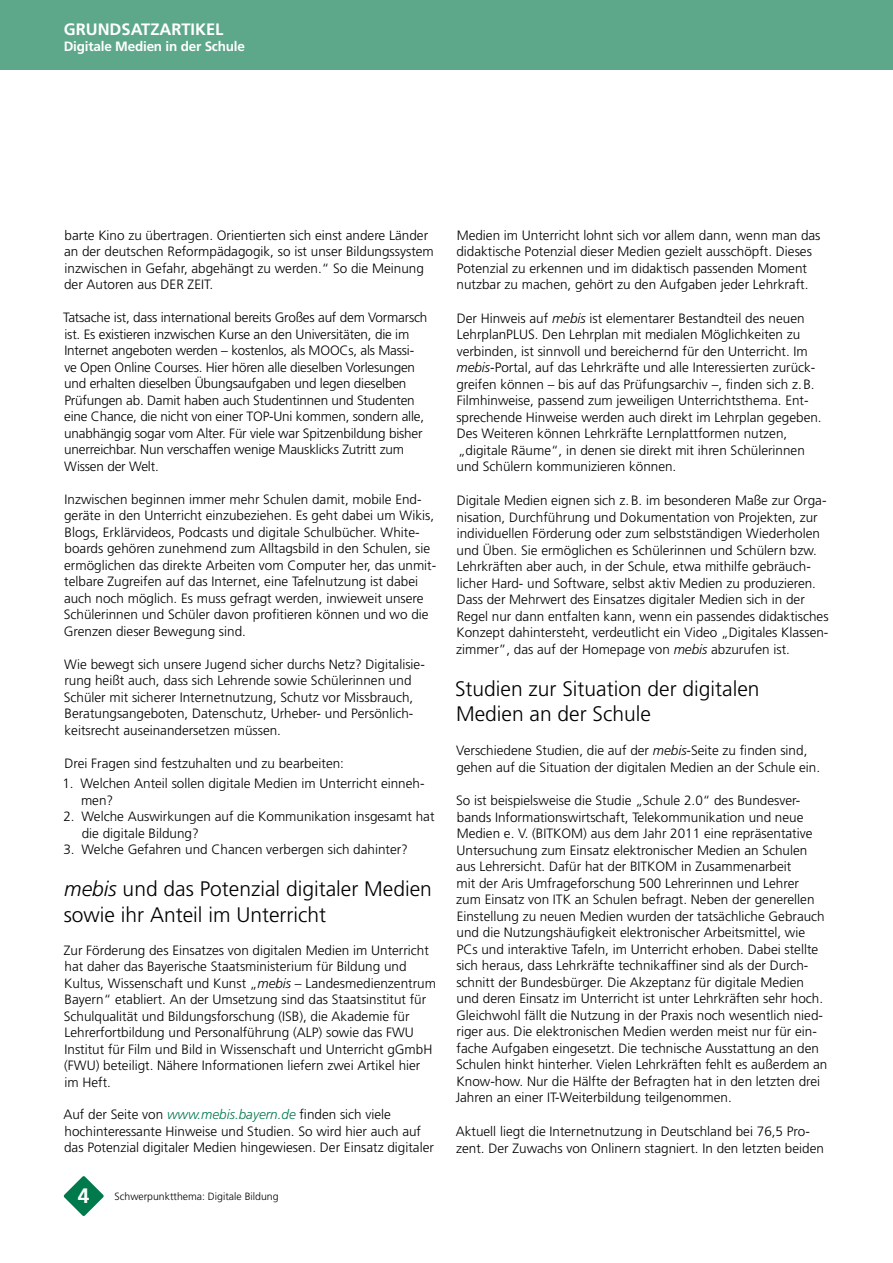
<style>
.page{position:relative;width:893px;height:1263px;background:#fff}
.page>*{position:absolute;margin:0;border:0;box-sizing:border-box;transform-origin:0 0}
.t1{font:300 21px/25.2px "Frutiger LT Std";color:#000}
.t2{font:700 16.5px "Frutiger LT Std";color:#fff}
.t3{font:300 13.5px/16.5px "Frutiger LT Std";color:#000}
.t4{font:700 13.5px "Frutiger LT Std";letter-spacing:-.015em;color:#fff}
.t5{font:300 10.5px "Frutiger LT Std";color:#000}
.s1{font-style:italic}
.s2{font-style:italic;color:#00794d}
.s3{font-weight:700;font-size:20.85px;color:#fff}
</style>
<div class="page">
<div style="left:0;top:0;width:893px;height:70px;background:#5da88b"></div>
<svg style="left:64px;top:1176px;width:40px;height:40px"></svg>
<p class="t2" style="left:64px;top:20px;width:161px">GRUNDSATZARTIKEL</p>
<p class="t4" style="left:64px;top:39px;width:183px">Digitale Medien in der Schule</p>
<p class="t3" style="left:64px;top:227px;width:371px">barte Kino zu übertragen. Orientierten sich einst andere Länder an der deutschen Reformpädagogik, so ist unser Bildungssystem inzwischen in Gefahr, abgehängt zu werden.“ So die Meinung der Autoren aus DER ZEIT.</p>
<p class="t3" style="left:63px;top:310px;width:366px">Tatsache ist, dass international bereits Großes auf dem Vormarsch ist. Es existieren inzwischen Kurse an den Universitäten, die im Internet angeboten werden – kostenlos, als MOOCs, als Massi&shy;ve Open Online Courses. Hier hören alle dieselben Vorlesungen und erhalten dieselben Übungsaufgaben und legen dieselben Prüfungen ab. Damit haben auch Studentinnen und Studenten eine Chance, die nicht von einer TOP-Uni kommen, sondern alle, unabhängig sogar vom Alter. Für viele war Spitzenbildung bisher unerreichbar. Nun verschaffen wenige Mausklicks Zutritt zum Wissen der Welt.</p>
<p class="t3" style="left:64px;top:491px;width:374px">Inzwischen beginnen immer mehr Schulen damit, mobile End&shy;geräte in den Unterricht einzubeziehen. Es geht dabei um Wikis, Blogs, Erklärvideos, Podcasts und digitale Schulbücher. White&shy;boards gehören zunehmend zum Alltagsbild in den Schulen, sie ermöglichen das direkte Arbeiten vom Computer her, das unmit&shy;telbare Zugreifen auf das Internet, eine Tafelnutzung ist dabei auch noch möglich. Es muss gefragt werden, inwieweit unsere Schülerinnen und Schüler davon profitieren können und wo die Grenzen dieser Bewegung sind.</p>
<p class="t3" style="left:64px;top:656px;width:363px">Wie bewegt sich unsere Jugend sicher durchs Netz? Digitalisie&shy;rung heißt auch, dass sich Lehrende sowie Schülerinnen und Schüler mit sicherer Internetnutzung, Schutz vor Missbrauch, Beratungsangeboten, Datenschutz, Urheber- und Persönlich&shy;keitsrecht auseinandersetzen müssen.</p>
<p class="t3" style="left:64px;top:755px;width:281px">Drei Fragen sind festzuhalten und zu bearbeiten:</p>
<p class="t3" style="left:81px;top:776px;width:345px;text-indent:-19px">1. Welchen Anteil sollen digitale Medien im Unterricht einneh&shy;men?</p>
<p class="t3" style="left:82px;top:809px;width:354px;text-indent:-18px">2. Welche Auswirkungen auf die Kommunikation insgesamt hat die digitale Bildung?</p>
<p class="t3" style="left:63px;top:842px;width:346px">3. Welche Gefahren und Chancen verbergen sich dahinter?</p>
<h1 class="t1" style="left:64px;top:877px;width:370px"><span class="s1">mebis</span> und das Potenzial digitaler Medien sowie ihr Anteil im Unterricht</h1>
<p class="t3" style="left:64px;top:942px;width:374px">Zur Förderung des Einsatzes von digitalen Medien im Unterricht hat daher das Bayerische Staatsministerium für Bildung und Kultus, Wissenschaft und Kunst „<span class="s1">mebis</span> – Landesmedienzentrum Bayern“ etabliert. An der Umsetzung sind das Staatsinstitut für Schulqualität und Bildungsforschung (ISB), die Akademie für Lehrerfortbildung und Personalführung (ALP) sowie das FWU Institut für Film und Bild in Wissenschaft und Unterricht gGmbH (FWU) beteiligt. Nähere Informationen liefern zwei Artikel hier im Heft.</p>
<p class="t3" style="left:63px;top:1107px;width:372px">Auf der Seite von <span class="s2">www.mebis.bayern.de</span> finden sich viele hochinteressante Hinweise und Studien. So wird hier auch auf das Potenzial digitaler Medien hingewiesen. Der Einsatz digitaler</p>
<p class="t5" style="left:78px;top:1190px;width:202px"><span class="s3">4</span> Schwerpunktthema: Digitale Bildung</p>
<p class="t3" style="left:456px;top:227px;width:366px">Medien im Unterricht lohnt sich vor allem dann, wenn man das didaktische Potenzial dieser Medien gezielt ausschöpft. Dieses Potenzial zu erkennen und im didaktisch passenden Moment nutzbar zu machen, gehört zu den Aufgaben jeder Lehrkraft.</p>
<p class="t3" style="left:456px;top:310px;width:367px">Der Hinweis auf <span class="s1">mebis</span> ist elementarer Bestandteil des neuen LehrplanPLUS. Den Lehrplan mit medialen Möglichkeiten zu verbinden, ist sinnvoll und bereichernd für den Unterricht. Im <span class="s1">mebis</span>-Portal, auf das Lehrkräfte und alle Interessierten zurück&shy;greifen können – bis auf das Prüfungsarchiv –, finden sich z.B.<br>Filmhinweise, passend zum jeweiligen Unterrichtsthema. Ent&shy;sprechende Hinweise werden auch direkt im Lehrplan gegeben.<br>Des Weiteren können Lehrkräfte Lernplattformen nutzen, „digitale Räume“, in denen sie direkt mit ihren Schülerinnen und Schülern kommunizieren können.</p>
<p class="t3" style="left:456px;top:492px;width:374px">Digitale Medien eignen sich z.B. im besonderen Maße zur Orga&shy;nisation, Durchführung und Dokumentation von Projekten, zur individuellen Förderung oder zum selbstständigen Wiederholen und Üben. Sie ermöglichen es Schülerinnen und Schülern bzw.<br>Lehrkräften aber auch, in der Schule, etwa mithilfe gebräuch&shy;licher Hard- und Software, selbst aktiv Medien zu produzieren.<br>Dass der Mehrwert des Einsatzes digitaler Medien sich in der Regel nur dann entfalten kann, wenn ein passendes didaktisches Konzept dahintersteht, verdeutlicht ein Video „Digitales Klassen&shy;zimmer”, das auf der Homepage von <span class="s1">mebis</span> abzurufen ist.</p>
<h1 class="t1" style="left:455px;top:677px;width:306px">Studien zur Situation der digitalen<br>Medien an der Schule</h1>
<p class="t3" style="left:456px;top:742px;width:365px">Verschiedene Studien, die auf der <span class="s1">mebis</span>-Seite zu finden sind, gehen auf die Situation der digitalen Medien an der Schule ein.</p>
<p class="t3" style="left:456px;top:793px;width:373px">So ist beispielsweise die Studie „Schule 2.0“ des Bundesver&shy;bands Informationswirtschaft, Telekommunikation und neue Medien e. V. (BITKOM) aus dem Jahr 2011 eine repräsentative Untersuchung zum Einsatz elektronischer Medien an Schulen aus Lehrersicht. Dafür hat der BITKOM in Zusammenarbeit<br>mit der Aris Umfrageforschung 500 Lehrerinnen und Lehrer<br>zum Einsatz von ITK an Schulen befragt. Neben der generellen Einstellung zu neuen Medien wurden der tatsächliche Gebrauch und die Nutzungshäufigkeit elektronischer Arbeitsmittel, wie PCs und interaktive Tafeln, im Unterricht erhoben. Dabei stellte sich heraus, dass Lehrkräfte technikaffiner sind als der Durch&shy;schnitt der Bundesbürger. Die Akzeptanz für digitale Medien und deren Einsatz im Unterricht ist unter Lehrkräften sehr hoch.<br>Gleichwohl fällt die Nutzung in der Praxis noch wesentlich nied&shy;riger aus. Die elektronischen Medien werden meist nur für ein&shy;fache Aufgaben eingesetzt. Die technische Ausstattung an den Schulen hinkt hinterher. Vielen Lehrkräften fehlt es außerdem an Know-how. Nur die Hälfte der Befragten hat in den letzten drei Jahren an einer IT-Weiterbildung teilgenommen.</p>
<p class="t3" style="left:456px;top:1123px;width:370px">Aktuell liegt die Internetnutzung in Deutschland bei 76,5 Pro&shy;zent. Der Zuwachs von Onlinern stagniert. In den letzten beiden</p>
</div>
